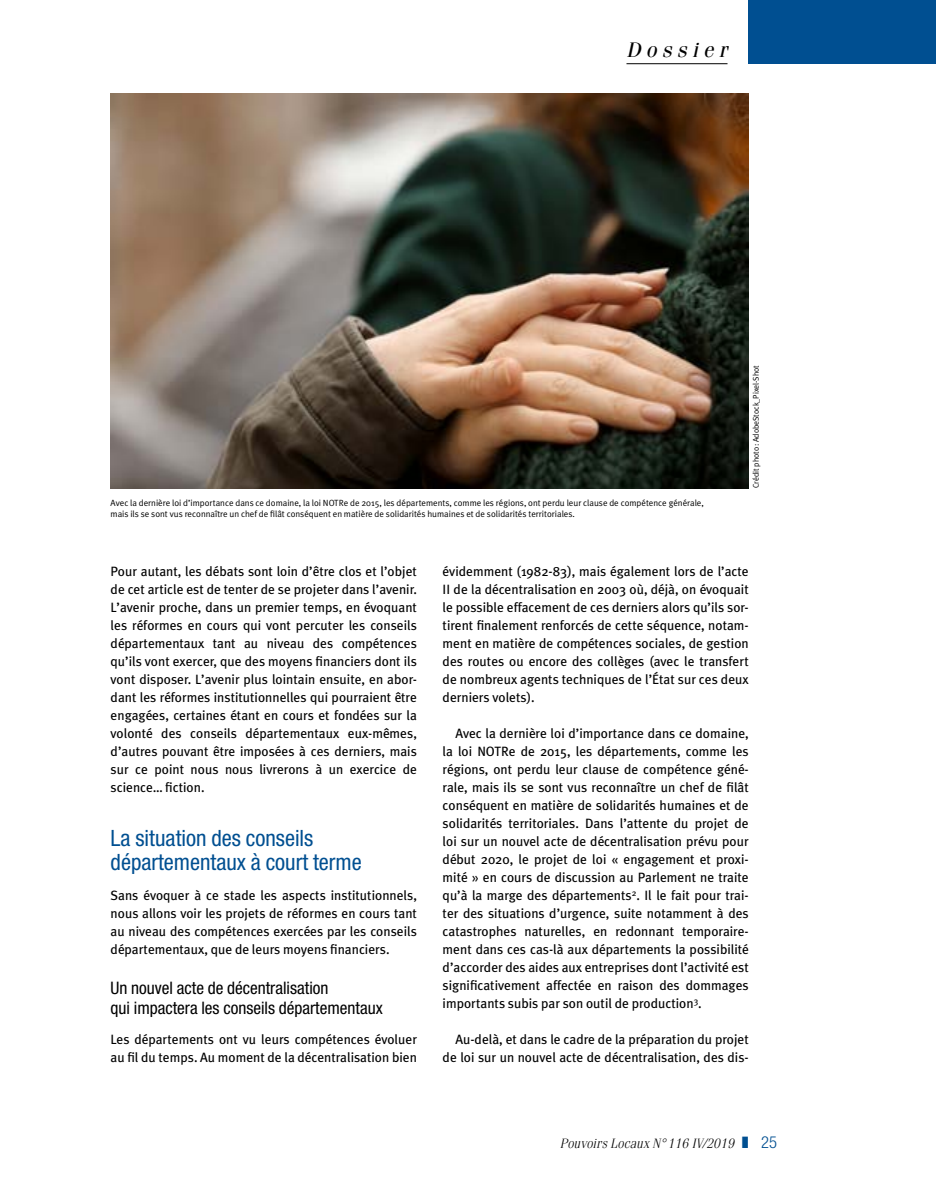
<style>
.page{position:relative;width:936px;height:1191px;background:#fff}
.page>*{position:absolute;margin:0;border:0;box-sizing:border-box;transform-origin:0 0}
.t1{font:condensed 22.5px/23.2px "Helvetica Neue LT Pro";color:#004f91}
.t2{font:italic 21px "Fenice";letter-spacing:.25em;color:#000}
.t3{font:condensed 17.25px/19.5px "Helvetica Neue LT Pro";color:#000}
.t4{font:300 condensed 16.5px "Helvetica Neue LT Pro";color:#004f91}
.t5{font:13.5px/18px "Meta Plus";color:#000;text-align:justify}
.t6{font:italic 300 13.5px "Fenice";color:#000}
.t7{font:9px/11.2px "Meta Plus Normal";color:#000}
.t8{font:8.25px "Meta Plus Normal";color:#000;scale:.95 1}
</style>
<div class="page">
<div style="left:748px;top:0;width:187px;height:64px;background:#004f91"></div>
<hr style="left:626px;top:63px;width:101px;height:1px;background:#000">
<img style="left:111px;top:94px;width:637px;height:394px">
<h2 class="t2" style="left:626px;top:37px;width:103px">Dossier</h2>
<p class="t7" style="left:111px;top:497px;width:594px">Avec la dernière loi d’importance dans ce domaine, la loi NOTRe de 2015, les départements, comme les régions, ont perdu leur clause de compétence générale, mais ils se sont vus reconnaître un chef de filât conséquent en matière de solidarités humaines et de solidarités territoriales.</p>
<p class="t8" style="left:751px;top:488px;width:130px;rotate:-90deg">Crédit photo: AdobeStock_Pixel-Shot</p>
<p class="t5" style="left:111px;top:562px;width:308px">Pour autant, les débats sont loin d’être clos et l’objet de cet article est de tenter de se projeter dans l’avenir.<br>L’avenir proche, dans un premier temps, en évoquant les réformes en cours qui vont percuter les conseils départementaux tant au niveau des compétences qu’ils vont exercer, que des moyens financiers dont ils vont disposer. L’avenir plus lointain ensuite, en abor&shy;dant les réformes institutionnelles qui pourraient être engagées, certaines étant en cours et fondées sur la volonté des conseils départementaux eux-mêmes, d’autres pouvant être imposées à ces derniers, mais sur ce point nous nous livrerons à un exercice de science… fiction.</p>
<h1 class="t1" style="left:111px;top:826px;width:253px">La situation des conseils départementaux à court terme</h1>
<p class="t5" style="left:111px;top:886px;width:308px">Sans évoquer à ce stade les aspects institutionnels, nous allons voir les projets de réformes en cours tant au niveau des compétences exercées par les conseils départementaux, que de leurs moyens financiers.</p>
<p class="t3" style="left:111px;top:978px;width:273px">Un nouvel acte de décentralisation<br>qui impactera les conseils départementaux</p>
<p class="t5" style="left:111px;top:1030px;width:308px">Les départements ont vu leurs compétences évoluer au fil du temps. Au moment de la décentralisation bien</p>
<p class="t5" style="left:442px;top:562px;width:307px">évidemment (1982-83), mais également lors de l’acte II de la décentralisation en 2003 où, déjà, on évoquait le possible effacement de ces derniers alors qu’ils sor&shy;tirent finalement renforcés de cette séquence, notam&shy;ment en matière de compétences sociales, de gestion des routes ou encore des collèges (avec le transfert de nombreux agents techniques de l’État sur ces deux derniers volets).</p>
<p class="t5" style="left:442px;top:724px;width:307px;text-indent:13px">Avec la dernière loi d’importance dans ce domaine, la loi NOTRe de 2015, les départements, comme les régions, ont perdu leur clause de compétence géné&shy;rale, mais ils se sont vus reconnaître un chef de filât conséquent en matière de solidarités humaines et de solidarités territoriales. Dans l’attente du projet de loi sur un nouvel acte de décentralisation prévu pour début 2020, le projet de loi « engagement et proxi&shy;mité » en cours de discussion au Parlement ne traite qu’à la marge des départements<sup>2</sup>. Il le fait pour trai&shy;ter des situations d’urgence, suite notamment à des catastrophes naturelles, en redonnant temporaire&shy;ment dans ces cas-là aux départements la possibilité d’accorder des aides aux entreprises dont l’activité est significativement affectée en raison des dommages importants subis par son outil de production<sup>3</sup>.</p>
<p class="t5" style="left:442px;top:1030px;width:307px;text-align:right">Au-delà, et dans le cadre de la préparation du projet de loi sur un nouvel acte de décentralisation, des dis-</p>
<p class="t6" style="left:560px;top:1136px;width:176px">Pouvoirs Locaux N°116 IV/2019</p>
<p class="t4" style="left:761px;top:1133px;width:17px">25</p>
</div>
